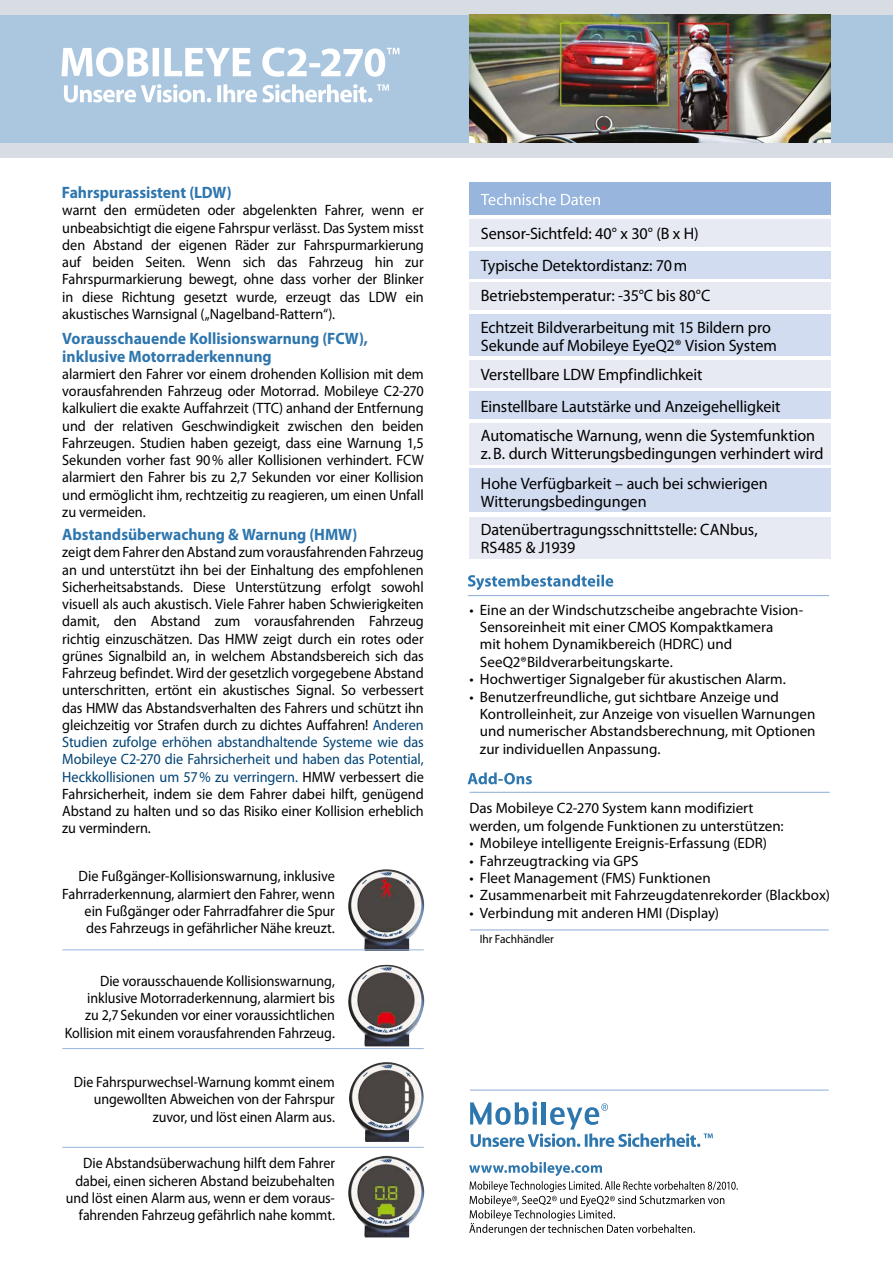
<style>
.page{position:relative;width:893px;height:1263px;background:#fff}
.page>*{position:absolute;margin:0;border:0;box-sizing:border-box;transform-origin:0 0}
.t1{font:16.5px/18px "Myriad Pro";letter-spacing:-.005em;color:#000}
.t2{font:700 16.5px/18px "Myriad Pro";color:#2e76ae;scale:.95 1}
.t3{font:15px/17.2px "Myriad Pro";letter-spacing:-.005em;color:#000;scale:.95 1}
.t4{font:15px/17.4px "Myriad Pro";letter-spacing:-.005em;color:#000}
.t5{font:15px/17.2px "Myriad Pro";letter-spacing:-.005em;color:#000;text-align:right;scale:.93 1}
.t6{font:12px "Myriad Pro";color:#000;scale:.95 1}
.s1{color:#004375}
</style>
<div class="page">
<div style="left:469px;top:392px;width:361px;height:27px;background:#d2dcf0"></div>
<div style="left:0;top:0;width:893px;height:157px;background:#d7dde2"></div>
<div style="left:0;top:15px;width:893px;height:127px;background:#abc7e0"></div>
<img style="left:348px;top:965px;width:76px;height:81px">
<img style="left:349px;top:1062px;width:75px;height:80px">
<img style="left:348px;top:1156px;width:76px;height:81px">
<img style="left:348px;top:869px;width:76px;height:82px">
<hr style="left:62px;top:1048px;width:362px;height:1px;background:#98b5de">
<hr style="left:62px;top:1147px;width:362px;height:1px;background:#98b5de">
<hr style="left:62px;top:949px;width:362px;height:1px;background:#98b5de">
<img style="left:470px;top:15px;width:360px;height:127px">
<div style="left:469px;top:219px;width:361px;height:28px;background:#e7eaf3"></div>
<div style="left:469px;top:315px;width:361px;height:41px;background:#d2dcf0"></div>
<div style="left:469px;top:469px;width:361px;height:43px;background:#d2dcf0"></div>
<div style="left:469px;top:251px;width:361px;height:27px;background:#d2dcf0"></div>
<div style="left:469px;top:283px;width:361px;height:27px;background:#e7eaf3"></div>
<div style="left:469px;top:360px;width:361px;height:27px;background:#e7eaf3"></div>
<div style="left:469px;top:517px;width:361px;height:41px;background:#e7eaf3"></div>
<div style="left:469px;top:183px;width:361px;height:32px;background:#98b5de"></div>
<div style="left:469px;top:423px;width:361px;height:42px;background:#e7eaf3"></div>
<hr style="left:468px;top:595px;width:361px;height:1px;background:#98b5de">
<hr style="left:469px;top:792px;width:361px;height:1px;background:#98b5de">
<svg style="left:62px;top:47px;width:338px;height:30px"></svg>
<svg style="left:64px;top:84px;width:325px;height:18px"></svg>
<svg style="left:481px;top:193px;width:119px;height:12px"></svg>
<svg style="left:469px;top:1162px;width:269px;height:73px"></svg>
<svg style="left:470px;top:1101px;width:243px;height:46px"></svg>
<svg style="left:468px;top:575px;width:145px;height:15px"></svg>
<svg style="left:468px;top:772px;width:64px;height:12px"></svg>
<hr style="left:470px;top:929px;width:359px;height:1px;background:#98b5de">
<hr style="left:470px;top:1089px;width:359px;height:2px;background:#98b5de">
<p class="t2" style="left:62px;top:183px;width:180px">Fahrspurassistent (LDW(</p>
<p class="t3" style="left:104px;top:201px;width:26px">den</p>
<p class="t3" style="left:134px;top:201px;width:71px">ermüdeten</p>
<p class="t3" style="left:208px;top:201px;width:31px">oder</p>
<p class="t3" style="left:243px;top:201px;width:80px">abgelenkten</p>
<p class="t3" style="left:325px;top:201px;width:43px">Fahrer,</p>
<p class="t3" style="left:62px;top:201px;width:38px">warnt</p>
<p class="t3" style="left:62px;top:219px;width:382px">unbeabsichtigt die eigene Fahrspur verlässt. Das System misst</p>
<p class="t3" style="left:304px;top:236px;width:128px">Fahrspurmarkierung</p>
<p class="t3" style="left:372px;top:201px;width:36px">wenn</p>
<p class="t3" style="left:412px;top:201px;width:14px">er</p>
<p class="t3" style="left:62px;top:236px;width:26px">den</p>
<p class="t3" style="left:93px;top:236px;width:54px">Abstand</p>
<p class="t3" style="left:151px;top:236px;width:22px">der</p>
<p class="t3" style="left:235px;top:236px;width:38px">Räder</p>
<p class="t3" style="left:179px;top:236px;width:52px">eigenen</p>
<p class="t3" style="left:277px;top:236px;width:21px">zur</p>
<p class="t3" style="left:62px;top:253px;width:21px">auf</p>
<p class="t3" style="left:62px;top:270px;width:382px">Fahrspurmarkierung bewegt, ohne dass vorher der Blinker</p>
<p class="t3" style="left:406px;top:288px;width:21px">ein</p>
<p class="t3" style="left:92px;top:253px;width:45px">beiden</p>
<p class="t3" style="left:243px;top:253px;width:26px">sich</p>
<p class="t3" style="left:277px;top:253px;width:23px">das</p>
<p class="t3" style="left:309px;top:253px;width:59px">Fahrzeug</p>
<p class="t3" style="left:375px;top:253px;width:21px">hin</p>
<p class="t3" style="left:145px;top:253px;width:43px">Seiten.</p>
<p class="t3" style="left:197px;top:253px;width:38px">Wenn</p>
<p class="t3" style="left:405px;top:253px;width:21px">zur</p>
<p class="t3" style="left:82px;top:288px;width:34px">diese</p>
<p class="t3" style="left:122px;top:288px;width:57px">Richtung</p>
<p class="t3" style="left:236px;top:288px;width:44px">wurde,</p>
<p class="t3" style="left:340px;top:288px;width:23px">das</p>
<p class="t3" style="left:369px;top:288px;width:31px">LDW</p>
<p class="t3" style="left:62px;top:288px;width:289px">in<br>akustisches Warnsignal („Nagelband-Rattern .(”</p>
<p class="t3" style="left:184px;top:288px;width:48px">gesetzt</p>
<p class="t3" style="left:286px;top:288px;width:49px">erzeugt</p>
<p class="t2" style="left:62px;top:328px;width:323px">Vorausschauende Kollisionswarnung (FCW ,( inklusive Motorraderkennung</p>
<p class="t3" style="left:62px;top:365px;width:382px;text-align:right">alarmiert den Fahrer vor einem drohenden Kollision mit dem vorausfahrenden Fahrzeug oder Motorrad. Mobileye C2-270 kalkuliert die exakte Auffahrzeit (TTC) anhand der Entfernung beiden</p>
<p class="t3" style="left:62px;top:417px;width:382px">und<br>Fahrzeugen. Studien haben gezeigt, dass eine Warnung 1,5<br>Sekunden vorher fast 90% aller Kollisionen verhindert. FCW alarmiert den Fahrer bis zu 2,7 Sekunden vor einer Kollision und ermöglicht ihm, rechtzeitig zu reagieren, um einen Unfall zu vermeiden.</p>
<p class="t3" style="left:62px;top:543px;width:382px;text-align:right">zeigtdemFahrerdenAbstandzumvorausfahrendenFahrzeug an und unterstützt ihn bei der Einhaltung des empfohlenen sowohl</p>
<p class="t3" style="left:94px;top:417px;width:22px">der</p>
<p class="t3" style="left:122px;top:417px;width:55px">relativen</p>
<p class="t3" style="left:182px;top:417px;width:105px">Geschwindigkeit</p>
<p class="t3" style="left:288px;top:417px;width:59px">zwischen</p>
<p class="t3" style="left:351px;top:417px;width:26px">den</p>
<p class="t2" style="left:62px;top:525px;width:312px">Abstandsüberwachung &amp; Warnung (HMW(</p>
<p class="t3" style="left:331px;top:578px;width:44px">erfolgt</p>
<p class="t3" style="left:62px;top:578px;width:129px">Sicherheitsabstands.</p>
<p class="t3" style="left:62px;top:595px;width:382px">visuell als auch akustisch. Viele Fahrer haben Schwierigkeiten</p>
<p class="t3" style="left:369px;top:612px;width:59px">Fahrzeug</p>
<p class="t3" style="left:193px;top:578px;width:36px">Diese</p>
<p class="t3" style="left:236px;top:578px;width:92px">Unterstützung</p>
<p class="t3" style="left:255px;top:612px;width:107px">vorausfahrenden</p>
<p class="t3" style="left:62px;top:612px;width:382px">damit,<br>richtig einzuschätzen. Das HMW zeigt durch ein rotes oder grünes Signalbild an in, welchem Abstandsbereich sich das Fahrzeug befindet. Wird der gesetzlich vorgegebene Abstand unterschritten, ertönt ein akustisches Signal. So verbessert das HMW das Abstandsverhalten des Fahrers und schützt ihn gleichzeitig vor Strafen durch zu dichtes Auffahren! <span class="s1">Anderen Studien zufolge erhöhen abstandhaltende Systeme wie das Mobileye C2-270 die Fahrsicherheit und haben das Potential, Heckkollisionen um 57% zu verringern.</span> HMW verbessert die Fahrsicherheit, indem sie dem Fahrer dabei hilft, genügend Abstand zu halten und so das Risiko einer Kollision erheblich zu vermindern.</p>
<p class="t3" style="left:62px;top:867px;width:288px;text-align:right">Die Fußgänger-Kollisionswarnung, inklusive Fahrraderkennung, alarmiert den Fahrer, wenn ein Fußgänger oder Fahrradfahrer die Spur des Fahrzeugs in gefährlicher Nähe kreuzt.</p>
<p class="t5" style="left:65px;top:972px;width:292px">Die vorausschauende Kollisionswarnung, inklusive Motorraderkennung, alarmiert bis<br>zu 2,7Sekunden vor einer voraussichtlichen Kollision mit einem vorausfahrenden Fahrzeug.</p>
<p class="t5" style="left:74px;top:1073px;width:282px">Die Fahrspurwechsel-Warnung kommt einem ungewollten Abweichen von der Fahrspur zuvor, und löst einen Alarm aus.</p>
<p class="t5" style="left:75px;top:1154px;width:281px;text-align:center">Die Abstandsüberwachung hilft dem Fahrer dabei, einen sicheren Abstand beizubehalten</p>
<p class="t5" style="left:79px;top:1206px;width:277px">fahrenden Fahrzeug gefährlich nahe kommt.</p>
<p class="t3" style="left:114px;top:612px;width:26px">den</p>
<p class="t3" style="left:151px;top:612px;width:54px">Abstand</p>
<p class="t3" style="left:215px;top:612px;width:29px">zum</p>
<p class="t5" style="left:66px;top:1189px;width:291px">und löst einen Alarm aus, wenn er dem voraus-</p>
<p class="t1" style="left:481px;top:218px;width:231px;line-height:30.8px">Sensor-Sichtfeld: 40° x 30° HxB ( (<br>Typische Detektordistanz: 70m<br>Betriebstemperatur: -35°C bis 80°C</p>
<p class="t1" style="left:481px;top:319px;width:297px">Echtzeit Bildverarbeitung mit 15 Bildern pro<br>Sekunde auf Mobileye EyeQ2® Vision System</p>
<p class="t1" style="left:481px;top:358px;width:301px;line-height:31.8px">Verstellbare LDW Empfindlichkeit<br>Einstellbare Lautstärke und Anzeigehelligkeit</p>
<p class="t1" style="left:481px;top:427px;width:344px">Automatische Warnung, wenn die Systemfunktion<br>.B.z durch Witterungsbedingungen verhindert wird</p>
<p class="t1" style="left:481px;top:474px;width:288px">Hohe Verfügbarkeit – auch bei schwierigen<br>Witterungsbedingungen</p>
<p class="t1" style="left:481px;top:520px;width:278px">Datenübertragungsschnittstelle: CANbus,<br>RS485 &amp; J1939</p>
<p class="t4" style="left:469px;top:601px;width:335px">• Eine an der Windschutzscheibe angebrachte Vision-</p>
<p class="t4" style="left:480px;top:635px;width:254px">mit hohem Dynamikbereich (HDRC) und<br>SeeQ ®2 Bildverarbeitungskarte.</p>
<p class="t4" style="left:469px;top:670px;width:318px">• Hochwertiger Signalgeber für akustischen Alarm.</p>
<p class="t4" style="left:480px;top:688px;width:337px;text-indent:-10px">• Benutzerfreundliche, gut sichtbare Anzeige und Kontrolleinheit, zur Anzeige von visuellen Warnungen und numerischer Abstandsberechnung, mit Optionen zur individuellen Anpassung.</p>
<p class="t4" style="left:480px;top:618px;width:295px">Sensoreinheit mit einer CMOS Kompaktkamera</p>
<p class="t4" style="left:469px;top:799px;width:316px">Das Mobileye C2-270 System kann modifiziert werden, um folgende Funktionen zu unterstützen:</p>
<p class="t4" style="left:469px;top:834px;width:299px">• Mobileye intelligente Ereignis-Erfassung (EDR(</p>
<p class="t4" style="left:469px;top:851px;width:171px">• Fahrzeugtracking via GPS</p>
<p class="t4" style="left:469px;top:869px;width:243px">• Fleet Management (FMS) Funktionen</p>
<p class="t4" style="left:469px;top:886px;width:362px">• Zusammenarbeit mit Fahrzeugdatenrekorder (Blackbox(</p>
<p class="t4" style="left:469px;top:904px;width:251px">• Verbindung mit anderen HMI (Display(</p>
<p class="t6" style="left:480px;top:931px;width:80px">Ihr Fachhändler</p>
</div>
